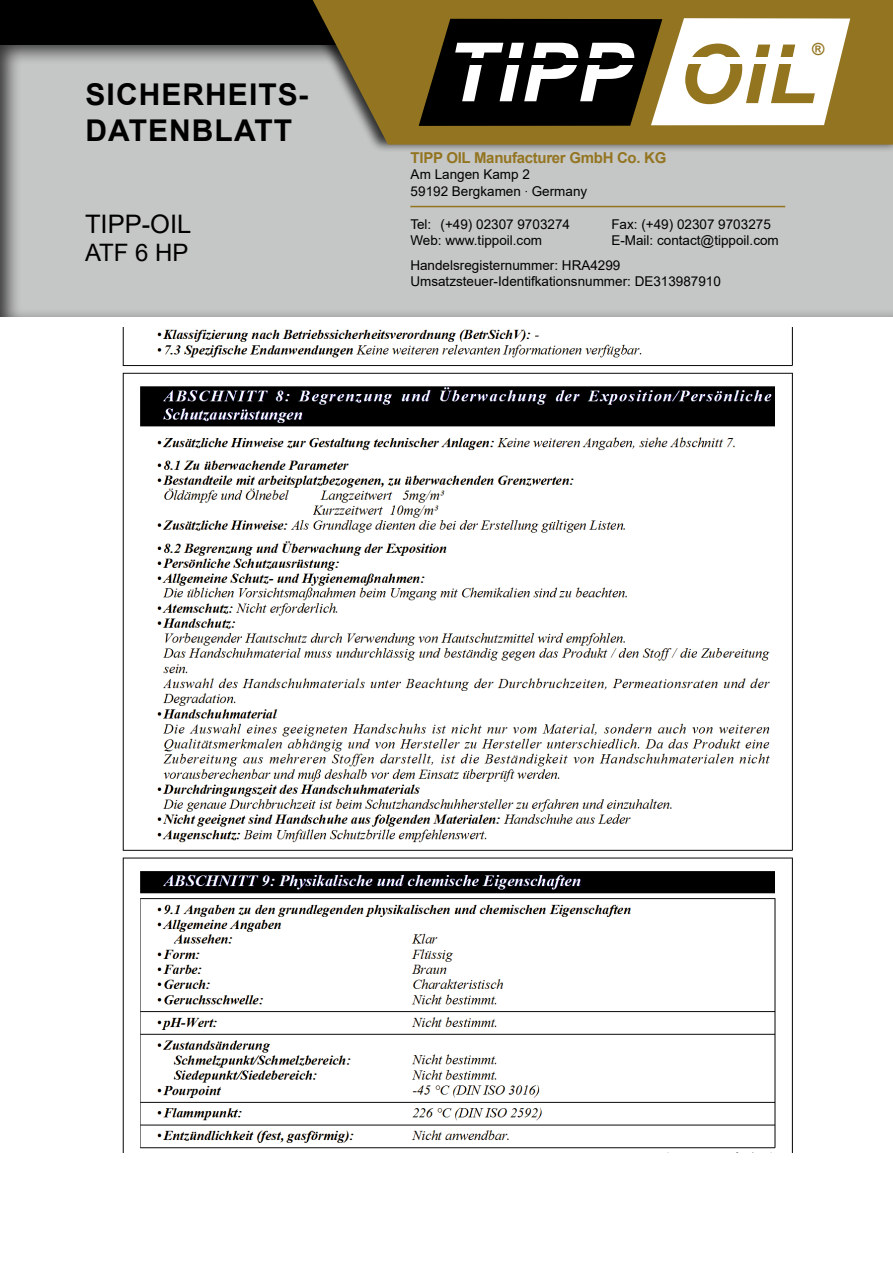
<style>
.page{position:relative;width:893px;height:1263px;background:#fff}
.page>*{position:absolute;margin:0;border:0;box-sizing:border-box;transform-origin:0 0}
.t1{font:italic 700 81.75px "Arial";letter-spacing:.015em;color:#fff}
.t2{font:700 30px/36px "Arial";letter-spacing:.035em;color:#000}
.t3{font:25.5px "Arial";color:#000}
.t4{font:24px "Arial";color:#000}
.t5{font:700 16.65px "Arial";color:#937520}
.t6{font:700 15px "Arial";letter-spacing:-.02em;color:#937521}
.t7{font:13.5px/16.4px "Arial";color:#000}
.s1{color:#937520}
.s2{font-family:"Helvetica Neue LT Std";font-weight:100;font-stretch:condensed}
</style>
<div class="page">
<div style="left:0;top:43px;width:893px;height:276px;background:#000;opacity:.75"></div>
<div style="left:0;top:0;width:893px;height:45px;background:#000"></div>
<div style="left:292px;top:0;width:601px;height:153px;background:#000;opacity:.75"></div>
<svg style="left:308px;top:0;width:585px;height:145px;background:#937a34"></svg>
<svg style="left:419px;top:18px;width:431px;height:108px"></svg>
<div style="left:445px;top:43px;width:184px;height:76px;background:#000"></div>
<div style="left:469px;top:58px;width:170px;height:6px;background:#000"></div>
<div style="left:685px;top:58px;width:109px;height:6px;background:#fff"></div>
<hr style="left:410px;top:206px;width:375px;height:1px;background:#937521">
<img style="left:122px;top:327px;width:671px;height:825px">
<h2 class="t2" style="left:86px;top:77px;width:224px">SICHERHEITS-<br>DATENBLATT</h2>
<p class="t3" style="left:85px;top:206px;width:108px">TIPP-OIL</p>
<p class="t4" style="left:85px;top:236px;width:105px">ATF 6 HP</p>
<h1 class="t1" style="left:445px;top:18px;width:373px">TIPP <span class="s1">OIL</span></h1>
<p class="t5" style="left:812px;top:38px;width:14px">®</p>
<p class="t6" style="left:411px;top:147px;width:257px">TIPP OIL Manufacturer GmbH Co. KG</p>
<p class="t7" style="left:411px;top:166px;width:178px">Am Langen Kamp 2<br>59192 Bergkamen <span class="s2">·</span> Germany</p>
<p class="t7" style="left:410px;top:216px;width:161px">Tel: (+49) 02307 9703274</p>
<p class="t7" style="left:611px;top:216px;width:161px">Fax: (+49) 02307 9703275</p>
<p class="t7" style="left:410px;top:232px;width:133px">Web: www.tippoil.com</p>
<p class="t7" style="left:410px;top:228px;width:370px;line-height:25.2px;text-indent:201px">E-Mail: contact@tippoil.com<br>Handelsregisternummer: HRA4299</p>
<p class="t7" style="left:410px;top:273px;width:312px">Umsatzsteuer-Identifkationsnummer: DE313987910</p>
</div>
